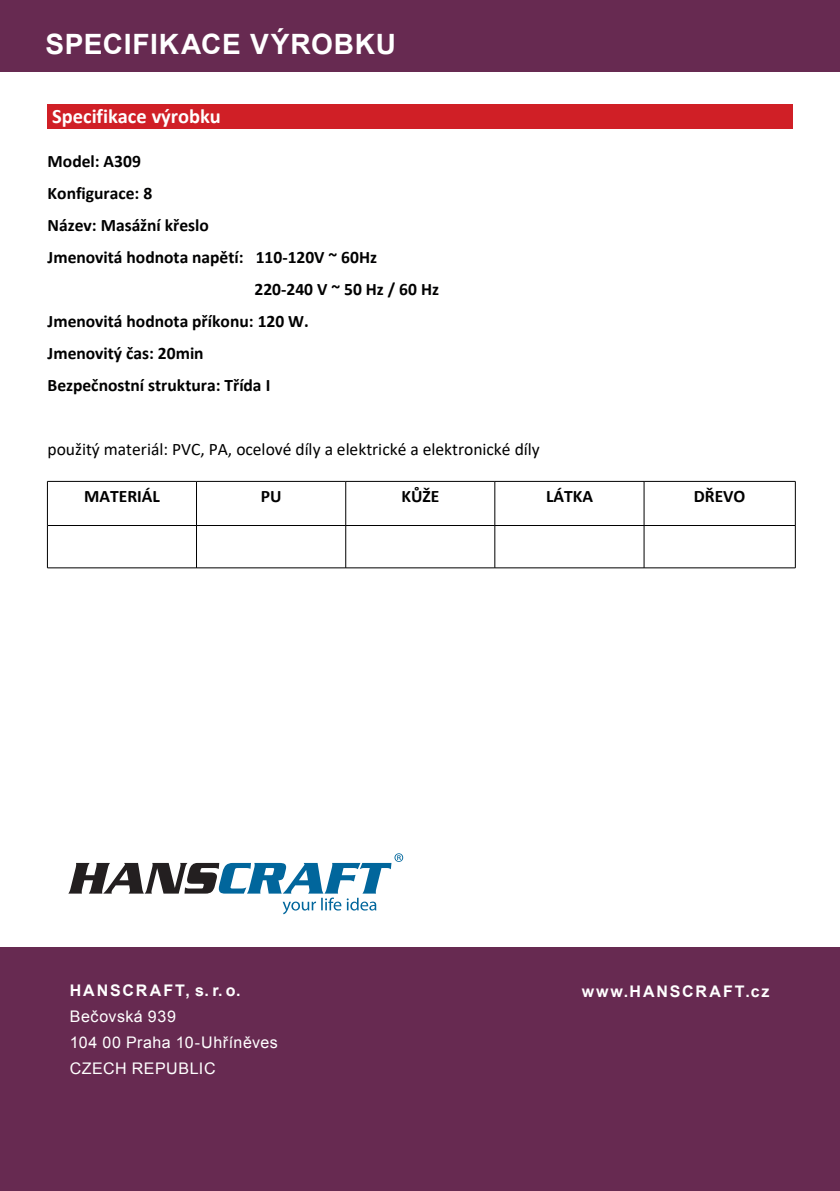
<style>
.page{position:relative;width:840px;height:1191px;background:#fff}
.page>*{position:absolute;margin:0;border:0;box-sizing:border-box;transform-origin:0 0}
.t1{font:700 28px "Arial";letter-spacing:.025em;color:#fff}
.t2{font:700 20.4px "Calibri";color:#fff}
.t3{font:700 17.6px "Calibri";color:#000001}
.t4{font:17.6px "Calibri";color:#000001}
.t5{font:16px/26px "Arial";letter-spacing:.035em;color:#fff}
.t6{font:700 16px "Arial";letter-spacing:.12em;color:#fff}
</style>
<div class="page">
<div style="left:47px;top:104px;width:745px;height:25px;background:#d01f26"></div>
<hr style="left:47px;top:481px;width:149px;height:1px;background:#000001">
<hr style="left:196px;top:481px;width:149px;height:1px;background:#000001">
<hr style="left:345px;top:481px;width:149px;height:1px;background:#000001">
<hr style="left:494px;top:481px;width:149px;height:1px;background:#000001">
<hr style="left:643px;top:481px;width:151px;height:1px;background:#000001">
<hr style="left:48px;top:525px;width:148px;height:1px;background:#000001">
<hr style="left:196px;top:525px;width:149px;height:1px;background:#000001">
<hr style="left:345px;top:525px;width:149px;height:1px;background:#000001">
<hr style="left:494px;top:525px;width:149px;height:1px;background:#000001">
<hr style="left:643px;top:525px;width:151px;height:1px;background:#000001">
<hr style="left:47px;top:567px;width:149px;height:1px;background:#000001">
<hr style="left:196px;top:567px;width:149px;height:1px;background:#000001">
<hr style="left:345px;top:567px;width:149px;height:1px;background:#000001">
<hr style="left:494px;top:567px;width:149px;height:1px;background:#000001">
<hr style="left:643px;top:567px;width:151px;height:1px;background:#000001">
<hr style="left:47px;top:481px;width:1px;height:44px;background:#000001">
<hr style="left:47px;top:525px;width:1px;height:43px;background:#000001">
<hr style="left:196px;top:481px;width:1px;height:44px;background:#000001">
<hr style="left:196px;top:525px;width:1px;height:43px;background:#000001">
<hr style="left:345px;top:481px;width:1px;height:44px;background:#000001">
<hr style="left:345px;top:525px;width:1px;height:43px;background:#000001">
<hr style="left:494px;top:481px;width:1px;height:44px;background:#000001">
<hr style="left:494px;top:525px;width:1px;height:43px;background:#000001">
<hr style="left:643px;top:481px;width:1px;height:44px;background:#000001">
<hr style="left:643px;top:525px;width:1px;height:43px;background:#000001">
<hr style="left:794px;top:481px;width:1px;height:44px;background:#000001">
<hr style="left:794px;top:525px;width:1px;height:43px;background:#000001">
<div style="left:0;top:947px;width:839px;height:244px;background:#672a51"></div>
<svg style="left:68px;top:853px;width:335px;height:61px"></svg>
<div style="left:0;top:0;width:839px;height:72px;background:#672a51"></div>
<h1 class="t1" style="left:45px;top:26px;width:352px">SPECIFIKACE VÝROBKU</h1>
<p class="t2" style="left:52px;top:106px;width:170px">Specifikace výrobku</p>
<p class="t3" style="left:48px;top:152px;width:95px">Model: A309</p>
<p class="t3" style="left:48px;top:184px;width:106px">Konfigurace: 8</p>
<p class="t3" style="left:48px;top:216px;width:163px">Název: Masážní křeslo</p>
<p class="t3" style="left:48px;top:248px;width:331px">Jmenovitá hodnota napětí: 110-120V ~ 60Hz</p>
<p class="t3" style="left:254px;top:280px;width:186px">220-240 V ~ 50 Hz / 60 Hz</p>
<p class="t3" style="left:48px;top:312px;width:263px">Jmenovitá hodnota příkonu: 120 W.</p>
<p class="t3" style="left:48px;top:344px;width:157px">Jmenovitý čas: 20min</p>
<p class="t3" style="left:48px;top:376px;width:224px">Bezpečnostní struktura: Třída I</p>
<p class="t4" style="left:48px;top:441px;width:493px">použitý materiál: PVC, PA, ocelové díly a elektrické a elektronické díly</p>
<p class="t3" style="left:84px;top:487px;width:77px">MATERIÁL</p>
<p class="t3" style="left:261px;top:487px;width:22px">PU</p>
<p class="t3" style="left:401px;top:487px;width:39px">KŮŽE</p>
<p class="t3" style="left:546px;top:487px;width:48px">LÁTKA</p>
<p class="t3" style="left:693px;top:487px;width:53px">DŘEVO</p>
<p class="t6" style="left:70px;top:980px;width:172px">HANSCRAFT, s.r.o.</p>
<p class="t6" style="left:581px;top:981px;width:189px">www.HANSCRAFT.cz</p>
<p class="t5" style="left:70px;top:1003px;width:209px">Bečovská 939<br>104 00 Praha 10-Uhříněves<br>CZECH REPUBLIC</p>
</div>
